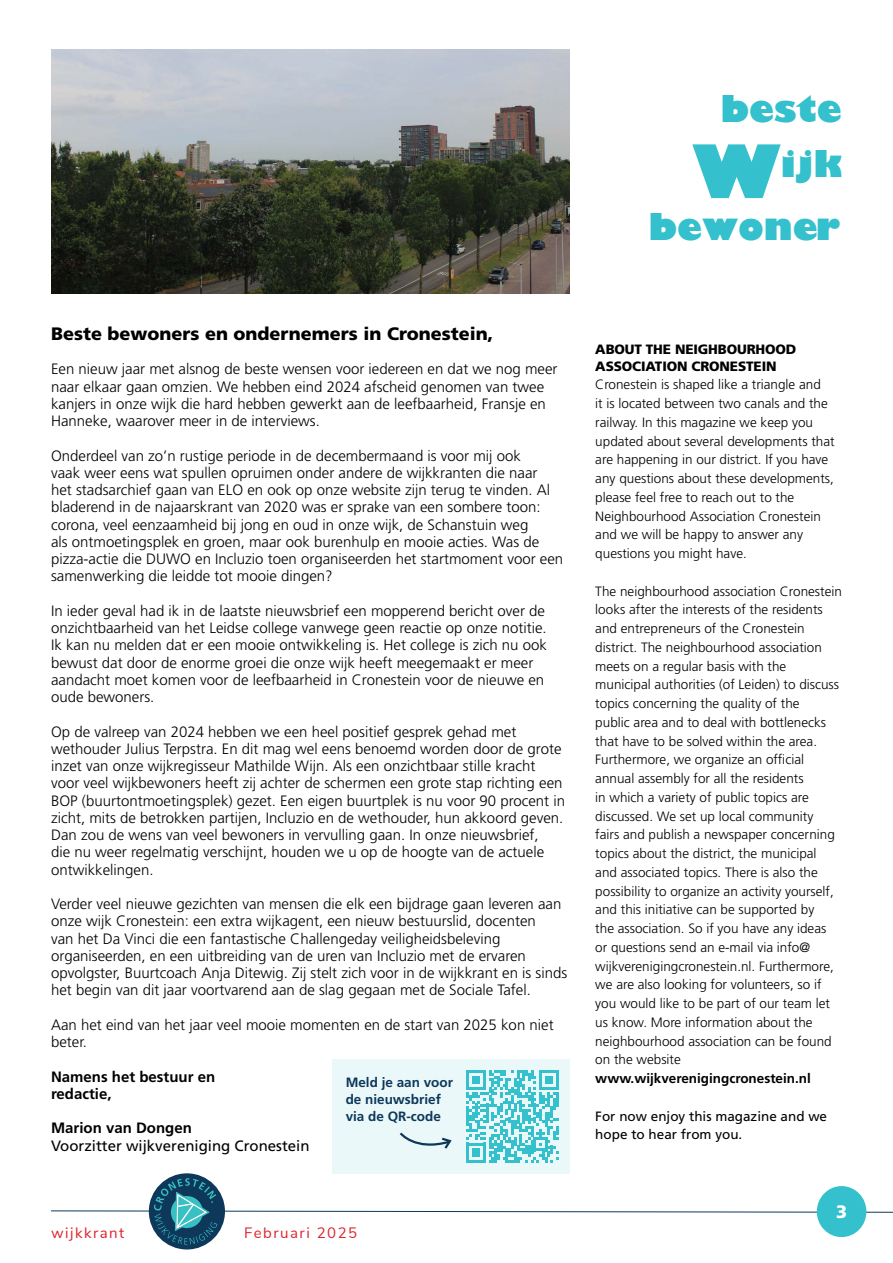
<style>
.page{position:relative;width:893px;height:1263px;background:#fff}
.page>*{position:absolute;margin:0;border:0;box-sizing:border-box;transform-origin:0 0}
.t1{font:800 36px/55.5px "Gill Sans";color:#34c0cc;text-align:right}
.subkop1{font:900 18px "Frutiger LT Std";color:#000}
.t2{font:900 18px "Frutiger LT Std";color:#fff}
.broodtekst{font:300 15px/17.2px "Frutiger LT Std";color:#000}
.broodtekst-2{font:700 15px "Frutiger LT Std";color:#000}
.broodtekst-3{font:15px "Frutiger LT Std";color:#000}
.t3{font:15px "Nunito Sans";letter-spacing:.1em;color:#dc232a}
.broodtekst-4{font:300 13.5px/18.8px "Frutiger LT Std";color:#000}
.broodtekst-5{font:13.5px/18.8px "Frutiger LT Std";color:#000}
.broodtekst-6{font:900 13.5px/16.5px "Frutiger LT Std";letter-spacing:-.01em;color:#000}
.broodtekst-7{font:700 13.5px "Frutiger LT Std";color:#0d385a}
.s1{font-size:72px}
.s2{font-weight:700}
</style>
<div class="page">
<div style="left:149px;top:1173px;width:76px;height:76px;background:#0d385a;border-radius:50%"></div>
<svg style="left:51px;top:1178px;width:842px;height:66px"></svg>
<div style="left:332px;top:1059px;width:238px;height:115px;background:#ebf8fa"></div>
<svg style="left:466px;top:1070px;width:93px;height:92px"></svg>
<img style="left:51px;top:50px;width:519px;height:243px">
<svg style="left:399px;top:1132px;width:53px;height:17px"></svg>
<p class="t1" style="left:692px;top:80px;width:151px">beste<br><span class="s1">W</span>ijk</p>
<p class="t1" style="left:649px;top:199px;width:195px">bewoner</p>
<p class="subkop1" style="left:51px;top:323px;width:444px">Beste bewoners en ondernemers in Cronestein,</p>
<p class="broodtekst" style="left:51px;top:361px;width:508px">Een nieuw jaar met alsnog de beste wensen voor iedereen en dat we nog meer naar elkaar gaan omzien. We hebben eind 2024 afscheid genomen van twee kanjers in onze wijk die hard hebben gewerkt aan de leefbaarheid, Fransje en Hanneke, waarover meer in de interviews.</p>
<p class="broodtekst" style="left:51px;top:447px;width:514px">Onderdeel van zo’n rustige periode in de decembermaand is voor mij ook<br>vaak weer eens wat spullen opruimen onder andere de wijkkranten die naar<br>het stadsarchief gaan van ELO en ook op onze website zijn terug te vinden. Al bladerend in de najaarskrant van 2020 was er sprake van een sombere toon: corona, veel eenzaamheid bij jong en oud in onze wijk, de Schanstuin weg<br>als ontmoetingsplek en groen, maar ook burenhulp en mooie acties. Was de pizza-actie die DUWO en Incluzio toen organiseerden het startmoment voor een samenwerking die leidde tot mooie dingen?</p>
<p class="broodtekst" style="left:51px;top:602px;width:497px">In ieder geval had ik in de laatste nieuwsbrief een mopperend bericht over de onzichtbaarheid van het Leidse college vanwege geen reactie op onze notitie.</p>
<p class="broodtekst" style="left:51px;top:637px;width:497px">Ik kan nu melden dat er een mooie ontwikkeling is. Het college is zich nu ook bewust dat door de enorme groei die onze wijk heeft meegemaakt er meer aandacht moet komen voor de leefbaarheid in Cronestein voor de nieuwe en oude bewoners.</p>
<p class="broodtekst" style="left:51px;top:723px;width:516px">Op de valreep van 2024 hebben we een heel positief gesprek gehad met wethouder Julius Terpstra. En dit mag wel eens benoemd worden door de grote inzet van onze wijkregisseur Mathilde Wijn. Als een onzichtbaar stille kracht voor veel wijkbewoners heeft zij achter de schermen een grote stap richting een BOP (buurtontmoetingsplek) gezet. Een eigen buurtplek is nu voor 90 procent in zicht, mits de betrokken partijen, Incluzio en de wethouder, hun akkoord geven.</p>
<p class="broodtekst" style="left:51px;top:827px;width:495px">Dan zou de wens van veel bewoners in vervulling gaan. In onze nieuwsbrief, die nu weer regelmatig verschijnt, houden we u op de hoogte van de actuele ontwikkelingen.</p>
<p class="broodtekst" style="left:51px;top:896px;width:518px">Verder veel nieuwe gezichten van mensen die elk een bijdrage gaan leveren aan onze wijk Cronestein: een extra wijkagent, een nieuw bestuurslid, docenten<br>van het Da Vinci die een fantastische Challengeday veiligheidsbeleving organiseerden, en een uitbreiding van de uren van Incluzio met de ervaren opvolgster, Buurtcoach Anja Ditewig. Zij stelt zich voor in de wijkkrant en is sinds het begin van dit jaar voortvarend aan de slag gegaan met de Sociale Tafel.</p>
<p class="broodtekst" style="left:51px;top:1016px;width:504px">Aan het eind van het jaar veel mooie momenten en de start van 2025 kon niet beter.</p>
<p class="broodtekst-2" style="left:51px;top:1068px;width:166px">Namens het bestuur en</p>
<p class="broodtekst-2" style="left:51px;top:1085px;width:62px">redactie,</p>
<p class="broodtekst-2" style="left:51px;top:1119px;width:142px">Marion van Dongen</p>
<p class="broodtekst-3" style="left:51px;top:1137px;width:260px">Voorzitter wijkvereniging Cronestein</p>
<p class="broodtekst-7" style="left:346px;top:1074px;width:109px">Meld je aan voor</p>
<p class="broodtekst-7" style="left:346px;top:1091px;width:97px">de nieuwsbrief</p>
<p class="broodtekst-7" style="left:346px;top:1109px;width:97px">via de QR-code</p>
<p class="t3" style="left:51px;top:1222px;width:75px">wijkkrant</p>
<p class="t3" style="left:244px;top:1222px;width:115px">Februari 2025</p>
<p class="broodtekst-6" style="left:595px;top:341px;width:203px">ABOUT THE NEIGHBOURHOOD<br>ASSOCIATION CRONESTEIN</p>
<p class="broodtekst-4" style="left:595px;top:376px;width:241px">Cronestein is shaped like a triangle and<br>it is located between two canals and the railway. In this magazine we keep you updated about several developments that are happening in our district. If you have any questions about these developments, please feel free to reach out to the Neighbourhood Association Cronestein and we will be happy to answer any questions you might have.</p>
<p class="broodtekst-4" style="left:595px;top:582px;width:248px">The neighbourhood association Cronestein looks after the interests of the residents and entrepreneurs of the Cronestein district. The neighbourhood association meets on a regular basis with the municipal authorities (of Leiden) to discuss topics concerning the quality of the<br>public area and to deal with bottlenecks that have to be solved within the area.<br>Furthermore, we organize an official annual assembly for all the residents<br>in which a variety of public topics are discussed. We set up local community<br>fairs and publish a newspaper concerning topics about the district, the municipal<br>and associated topics. There is also the possibility to organize an activity yourself, and this initiative can be supported by<br>the association. So if you have any ideas<br>or questions send an e-mail via info@ wijkverenigingcronestein.nl. Furthermore, we are also looking for volunteers, so if you would like to be part of our team let us know. More information about the neighbourhood association can be found on the website <span class="s2">www.wijkverenigingcronestein.nl</span></p>
<p class="broodtekst-5" style="left:595px;top:1107px;width:233px">For now enjoy this magazine and we hope to hear from you.</p>
<p class="t2" style="left:836px;top:1201px;width:13px">3</p>
</div>
